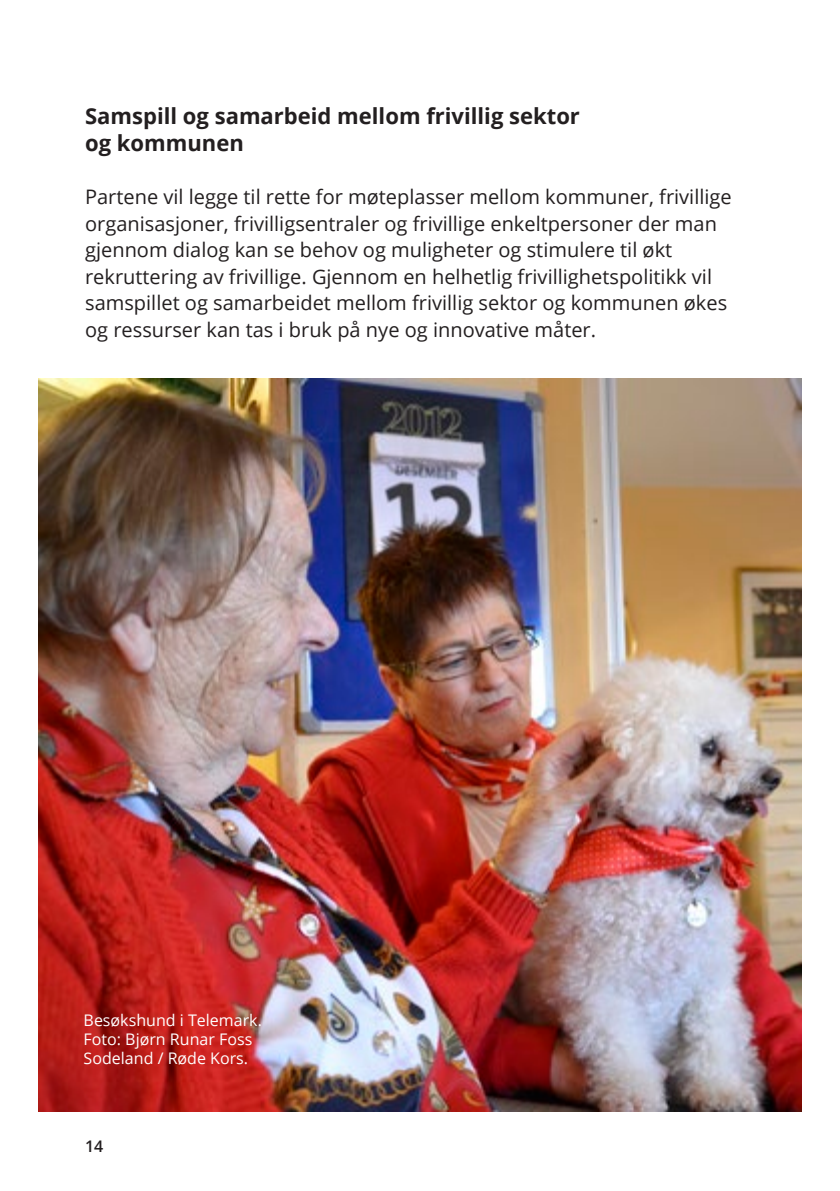
<style>
.page{position:relative;width:840px;height:1191px;background:#fff}
.page>*{position:absolute;margin:0;border:0;box-sizing:border-box;transform-origin:0 0}
.t1{font:700 22px/26.6px "Open Sans";color:#231f20}
.t2{font:20px/26.6px "Open Sans";color:#231f20}
.t3{font:16px/19.2px "Open Sans";color:#fff}
.t4{font:600 16px "Open Sans";color:#231f20}
</style>
<div class="page">
<img style="left:39px;top:379px;width:761px;height:732px">
<h4 class="t1" style="left:85px;top:102px;width:496px">Samspill og samarbeid mellom frivillig sektor og kommunen</h4>
<p class="t2" style="left:85px;top:183px;width:647px">Partene vil legge til rette for møteplasser mellom kommuner, frivillige organisasjoner, frivilligsentraler og frivillige enkeltpersoner der man gjennom dialog kan se behov og muligheter og stimulere til økt rekruttering av frivillige. Gjennom en helhetlig frivillighetspolitikk vil samspillet og samarbeidet mellom frivillig sektor og kommunen økes og ressurser kan tas i bruk på nye og innovative måter.</p>
<p class="t3" style="left:84px;top:1010px;width:180px">Besøkshund i Telemark.<br>Foto: Bjørn Runar Foss<br>Sodeland / Røde Kors.</p>
<p class="t4" style="left:85px;top:1135px;width:20px">14</p>
</div>
